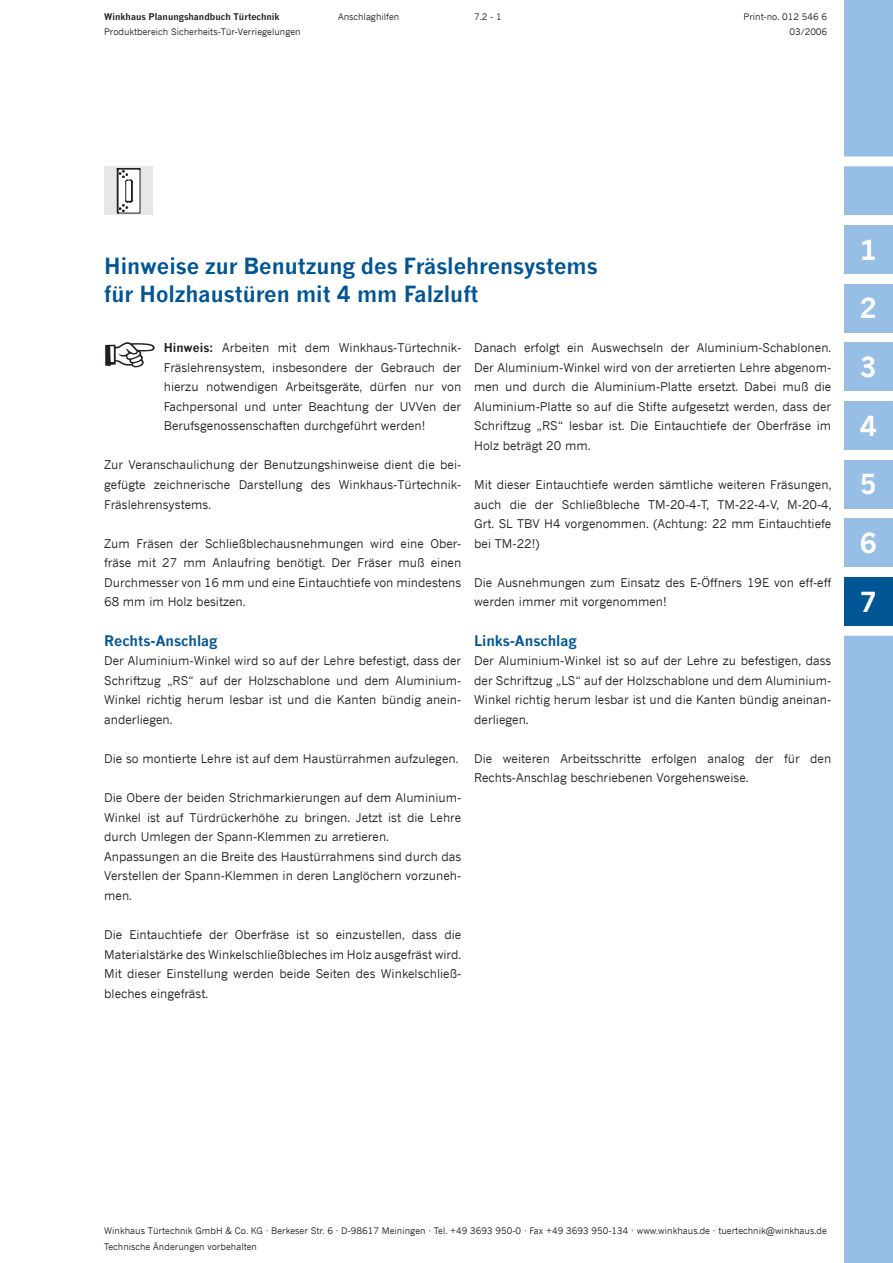
<style>
.page{position:relative;width:893px;height:1263px;background:#fff}
.page>*{position:absolute;margin:0;border:0;box-sizing:border-box;transform-origin:0 0}
.t1{font:700 27px/58.7px "News Gothic";color:#fff;text-align:justify}
.t2{font:700 21.75px/28.5px "News Gothic";color:#005595}
.t3{font:700 14.25px "News Gothic";color:#005595}
.t4{font:12px/19.5px "News Gothic";color:#231f20;text-align:justify}
.t5{font:9px/15.8px "News Gothic";color:#231f20}
.t6{font:700 9px "News Gothic";color:#231f20}
.s1{font-weight:700}
</style>
<div class="page">
<div style="left:844px;top:0;width:49px;height:156px;background:#97bfe6"></div>
<div style="left:844px;top:636px;width:49px;height:627px;background:#97bfe6"></div>
<div style="left:844px;top:166px;width:49px;height:49px;background:#97bfe6"></div>
<div style="left:844px;top:225px;width:49px;height:49px;background:#97bfe6"></div>
<div style="left:844px;top:401px;width:49px;height:49px;background:#97bfe6"></div>
<div style="left:844px;top:460px;width:49px;height:49px;background:#97bfe6"></div>
<div style="left:844px;top:518px;width:49px;height:49px;background:#97bfe6"></div>
<div style="left:844px;top:577px;width:49px;height:49px;background:#005595"></div>
<div style="left:844px;top:342px;width:49px;height:49px;background:#97bfe6"></div>
<div style="left:844px;top:284px;width:49px;height:49px;background:#97bfe6"></div>
<div style="left:104px;top:166px;width:49px;height:49px;background:#e6e7e9"></div>
<svg style="left:117px;top:168px;width:23px;height:45px"></svg>
<p class="t6" style="left:104px;top:11px;width:177px">Winkhaus Planungshandbuch Türtechnik</p>
<p class="t5" style="left:338px;top:8px;width:63px">Anschlaghilfen</p>
<p class="t5" style="left:474px;top:8px;width:21px">7.2 -</p>
<p class="t5" style="left:744px;top:8px;width:85px">Print-no. 012 546 6</p>
<p class="t5" style="left:104px;top:24px;width:198px">Produktbereich Sicherheits-Tür-Verriegelungen</p>
<p class="t5" style="left:789px;top:24px;width:39px">03/2006</p>
<h2 class="t2" style="left:104px;top:251px;width:495px">Hinweise zur Benutzung des Fräslehrensystems für Holzhaustüren mit 4 mm Falzluft</h2>
<p class="t4" style="left:164px;top:338px;width:299px"><span class="s1">Hinweis:</span> Arbeiten mit dem Winkhaus-Türtechnik-Fräslehrensystem, insbesondere der Gebrauch der hierzu notwendigen Arbeitsgeräte, dürfen nur von Fachpersonal und unter Beachtung der UVVen der Berufsgenossenschaften durchgeführt werden!</p>
<p class="t4" style="left:104px;top:455px;width:359px">Zur Veranschaulichung der Benutzungshinweise dient die bei&shy;gefügte zeichnerische Darstellung des Winkhaus-Türtechnik‑ Fräslehrensystems.</p>
<p class="t4" style="left:104px;top:533px;width:359px">Zum Fräsen der Schließblechausnehmungen wird eine Ober&shy;fräse mit 27 mm Anlaufring benötigt. Der Fräser muß einen Durchmesser von 16 mm und eine Eintauchtiefe von mindestens 68 mm im Holz besitzen.</p>
<p class="t3" style="left:104px;top:631px;width:115px">Rechts-Anschlag</p>
<p class="t4" style="left:104px;top:651px;width:359px">Der Aluminium-Winkel wird so auf der Lehre befestigt, dass der Schriftzug „RS“ auf der Holzschablone und dem Aluminium-Winkel richtig herum lesbar ist und die Kanten bündig anein&shy;anderliegen.</p>
<p class="t4" style="left:104px;top:748px;width:356px">Die so montierte Lehre ist auf dem Haustürrahmen aufzulegen.</p>
<p class="t4" style="left:104px;top:788px;width:359px;text-align:left">Die Obere der beiden Strichmarkierungen auf dem Aluminium‑ Winkel ist auf Türdrückerhöhe zu bringen. Jetzt ist die Lehre durch Umlegen der Spann‑Klemmen zu arretieren.<br>Anpassungen an die Breite des Haustürrahmens sind durch das Verstellen der Spann‑Klemmen in deren Langlöchern vorzuneh&shy;men.</p>
<p class="t4" style="left:104px;top:925px;width:359px">Die Eintauchtiefe der Oberfräse ist so einzustellen, dass die Materialstärke des Winkelschließbleches im Holz ausgefräst wird.<br>Mit dieser Einstellung werden beide Seiten des Winkelschließ&shy;bleches eingefräst.</p>
<p class="t4" style="left:474px;top:338px;width:359px">Danach erfolgt ein Auswechseln der Aluminium-Schablonen.<br>Der Aluminium-Winkel wird von der arretierten Lehre abgenom&shy;men und durch die Aluminium‑Platte ersetzt. Dabei muß die Aluminium-Platte so auf die Stifte aufgesetzt werden, dass der Schriftzug „RS“ lesbar ist. Die Eintauchtiefe der Oberfräse im Holz beträgt 20 mm.</p>
<p class="t4" style="left:474px;top:475px;width:359px">Mit dieser Eintauchtiefe werden sämtliche weiteren Fräsungen, auch die der Schließbleche TM‑20‑4‑T, TM‑22‑4‑V, M‑20‑4, Grt. SL TBV H4 vorgenommen. (Achtung: 22 mm Eintauchtiefe bei TM-22!)</p>
<p class="t4" style="left:474px;top:572px;width:359px">Die Ausnehmungen zum Einsatz des E-Öffners 19E von eff-eff werden immer mit vorgenommen!</p>
<p class="t3" style="left:474px;top:631px;width:104px">Links-Anschlag</p>
<p class="t4" style="left:474px;top:651px;width:359px">Der Aluminium-Winkel ist so auf der Lehre zu befestigen, dass der Schriftzug „LS“ auf der Holzschablone und dem Aluminium-Winkel richtig herum lesbar ist und die Kanten bündig aneinan&shy;derliegen.</p>
<p class="t4" style="left:474px;top:748px;width:359px">Die weiteren Arbeitsschritte erfolgen analog der für den<br>Rechts‑Anschlag beschriebenen Vorgehensweise.</p>
<h1 class="t1" style="left:860px;top:220px;width:19px">1</h1>
<h1 class="t1" style="left:860px;top:278px;width:19px">2</h1>
<h1 class="t1" style="left:860px;top:337px;width:19px">3</h1>
<h1 class="t1" style="left:860px;top:396px;width:19px">4<br>5<br>6<br>7</h1>
<p class="t5" style="left:104px;top:1223px;width:724px">Winkhaus Türtechnik GmbH &amp; Co. KG · Berkeser Str. 6 · D-98617 Meiningen · Tel. +49 3693 950-0 · Fax +49 3693 950-134 · www.winkhaus.de · tuertechnik@winkhaus.de<br>Technische Änderungen vorbehalten</p>
</div>
